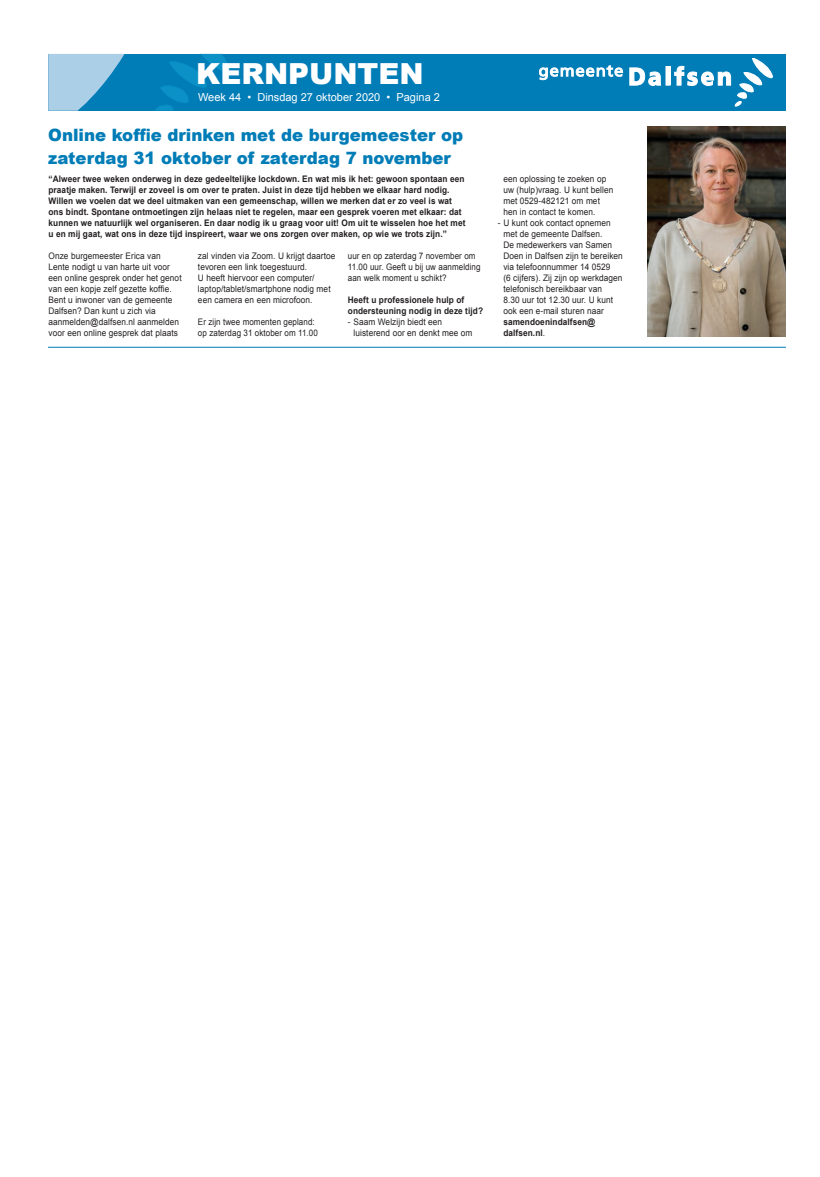
<style>
.page{position:relative;width:820px;height:1177px;background:#fff}
.page>*{position:absolute;margin:0;border:0;box-sizing:border-box;transform-origin:0 0}
.t1{font:900 29px "Arial";color:#fff}
.t2{font:900 17px/23px "Arial";color:#007cb7}
.t3{font:11px "Arial";color:#fff}
.t4{font:9px/11px "Arial";letter-spacing:.01em;color:#231f20;scale:.92 1}
.t5{font:700 9px/11px "Arial";letter-spacing:.01em;color:#231f20;scale:.92 1}
.t6{font:9px/11px "Arial";letter-spacing:.01em;color:#231f20;scale:.89 1}
.s1{font-weight:400}
</style>
<div class="page">
<div style="left:48px;top:54px;width:737px;height:57px;background:#007cb7"></div>
<svg style="left:156px;top:54px;width:74px;height:57px"></svg>
<svg style="left:629px;top:68px;width:31px;height:18px"></svg>
<hr style="left:665px;top:67px;width:4px;height:18px;background:#fff">
<div style="left:665px;top:66px;width:5px;height:19px;border:1px solid #fff"></div>
<svg style="left:674px;top:58px;width:98px;height:48px"></svg>
<svg style="left:539px;top:65px;width:83px;height:15px"></svg>
<svg style="left:48px;top:54px;width:76px;height:57px"></svg>
<img style="left:647px;top:127px;width:138px;height:209px">
<hr style="left:48px;top:347px;width:737px;height:1px;background:#007cb7">
<h1 class="t1" style="left:196px;top:53px;width:229px">KERNPUNTEN</h1>
<p class="t3" style="left:198px;top:90px;width:243px">Week 44 • Dinsdag 27 oktober 2020 • Pagina 2</p>
<h2 class="t2" style="left:48px;top:123px;width:416px">Online koffie drinken met de burgemeester op zaterdag 31 oktober of zaterdag 7 november</h2>
<p class="t5" style="left:48px;top:173px;width:454px">“Alweer twee weken onderweg in deze gedeeltelijke lockdown. En wat mis ik het: gewoon spontaan een praatje maken. Terwijl er zoveel is om over te praten. Juist in deze tijd hebben we elkaar hard nodig.<br>Willen we voelen dat we deel uitmaken van een gemeenschap, willen we merken dat er zo veel is wat ons bindt. Spontane ontmoetingen zijn helaas niet te regelen, maar een gesprek voeren met elkaar: dat kunnen we natuurlijk wel organiseren. En daar nodig ik u graag voor uit! Om uit te wisselen hoe het met u en mij gaat, wat ons in deze tijd inspireert, waar we ons zorgen over maken, op wie we trots zijn.”</p>
<p class="t6" style="left:348px;top:250px;width:151px">uur en op zaterdag 7 november om<br>11.00 uur. Geeft u bij uw aanmelding aan welk moment u schikt?</p>
<p class="t5" style="left:348px;top:294px;width:148px">Heeft u professionele hulp of ondersteuning nodig in deze tijd?</p>
<p class="t4" style="left:353px;top:316px;width:131px;text-indent:-6px">- Saam Welzijn biedt een luisterend oor en denkt mee om</p>
<p class="t4" style="left:48px;top:250px;width:146px">Onze burgemeester Erica van<br>Lente nodigt u van harte uit voor een online gesprek onder het genot van een kopje zelf gezette koffie.<br>Bent u inwoner van de gemeente<br>Dalfsen? Dan kunt u zich via aanmelden@dalfsen.nl aanmelden voor een online gesprek dat plaats</p>
<p class="t4" style="left:198px;top:250px;width:151px">zal vinden via Zoom. U krijgt daartoe tevoren een link toegestuurd.<br>U heeft hiervoor een computer/ laptop/tablet/smartphone nodig met een camera en een microfoon.</p>
<p class="t6" style="left:198px;top:316px;width:136px">Er zijn twee momenten gepland: op zaterdag 31 oktober om 11.00</p>
<p class="t4" style="left:503px;top:173px;width:121px">een oplossing te zoeken op uw (hulp)vraag. U kunt bellen met 0529-482121 om met hen in contact te komen.</p>
<p class="t4" style="left:503px;top:217px;width:131px;text-indent:-6px">- U kunt ook contact opnemen met de gemeente Dalfsen.<br>De medewerkers van Samen<br>Doen in Dalfsen zijn te bereiken via telefoonnummer 14 0529<br>(6 cijfers). Zij zijn op werkdagen telefonisch bereikbaar van<br>8.30 uur tot 12.30 uur. U kunt ook een e-mail sturen naar</p>
<p class="t5" style="left:503px;top:316px;width:101px">samendoenindalfsen@ dalfsen.nl<span class="s1">.</span></p>
</div>
